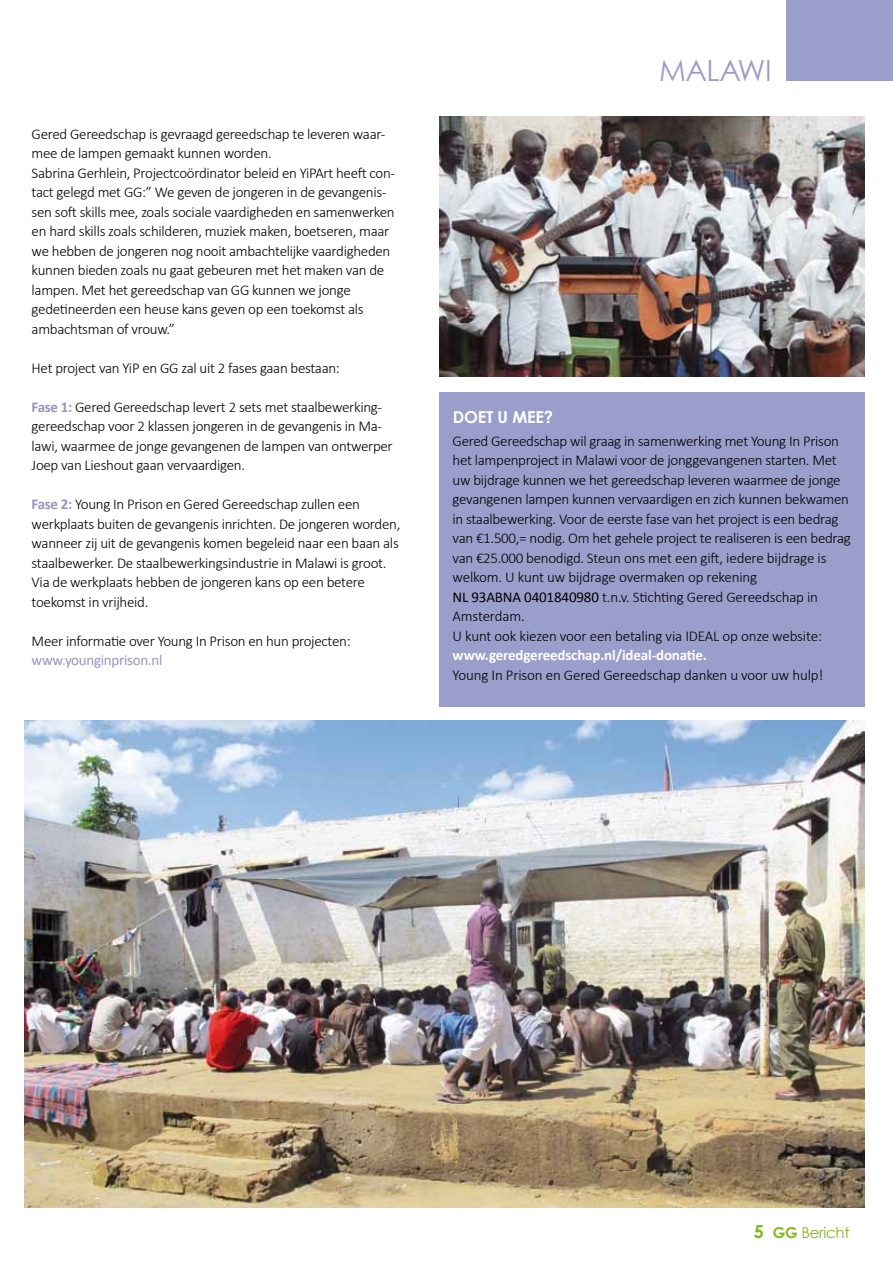
<style>
.page{position:relative;width:893px;height:1263px;background:#fff}
.page>*{position:absolute;margin:0;border:0;box-sizing:border-box;transform-origin:0 0}
.t1{font:29.25px "Century Gothic";color:#999eca}
.t2{font:700 16.5px "Century Gothic";color:#fff}
.t3{font:300 15px/19.5px "Calibri";letter-spacing:-.02em;color:#000}
.t4{font:700 15px "Calibri";letter-spacing:-.01em;color:#fff}
.t5{font:15px "Calibri";letter-spacing:-.02em;color:#9894c4}
.t6{font:15px "Century Gothic";letter-spacing:-.02em;color:#83b81a}
.s1{font-weight:700;color:#9894c4}
.s2{font-weight:400}
.s3{font-weight:700;font-size:18px}
.s4{font-weight:700}
</style>
<div class="page">
<div style="left:787px;top:0;width:106px;height:81px;background:#999eca"></div>
<img style="left:24px;top:721px;width:841px;height:487px">
<img style="left:439px;top:117px;width:426px;height:259px">
<div style="left:439px;top:392px;width:426px;height:315px;background:#999eca"></div>
<p class="t3" style="left:32px;top:123px;width:365px">Gered Gereedschap is gevraagd gereedschap te leveren waar&shy;mee de lampen gemaakt kunnen worden.<br>Sabrina Gerhlein, Projectcoördinator beleid en YiPArt heeft con&shy;tact gelegd met GG:” We geven de jongeren in de gevangenis&shy;sen soft skills mee, zoals sociale vaardigheden en samenwerken en hard skills zoals schilderen, muziek maken, boetseren, maar we hebben de jongeren nog nooit ambachtelijke vaardigheden kunnen bieden zoals nu gaat gebeuren met het maken van de lampen. Met het gereedschap van GG kunnen we jonge gedetineerden een heuse kans geven op een toekomst als ambachtsman of vrouw.”</p>
<p class="t3" style="left:32px;top:357px;width:310px">Het project van YiP en GG zal uit 2 fases gaan bestaan:</p>
<p class="t3" style="left:32px;top:396px;width:363px"><span class="s1">Fase 1:</span> Gered Gereedschap levert 2 sets met staalbewerking&shy;gereedschap voor 2 klassen jongeren in de gevangenis in Ma&shy;lawi, waarmee de jonge gevangenen de lampen van ontwerper Joep van Lieshout gaan vervaardigen.</p>
<p class="t3" style="left:32px;top:494px;width:370px"><span class="s1">Fase 2:</span> Young In Prison en Gered Gereedschap zullen een werkplaats buiten de gevangenis inrichten. De jongeren worden, wanneer zij uit de gevangenis komen begeleid naar een baan als staalbewerker. De staalbewerkingsindustrie in Malawi is groot.<br>Via de werkplaats hebben de jongeren kans op een betere toekomst in vrijheid.</p>
<p class="t3" style="left:32px;top:630px;width:321px">Meer informatie over Young In Prison en hun projecten:</p>
<p class="t5" style="left:32px;top:651px;width:132px">www.younginprison.nl</p>
<h1 class="t1" style="left:659px;top:52px;width:114px">MALAWI</h1>
<p class="t2" style="left:453px;top:406px;width:22px">DoET</p>
<p class="t2" style="left:498px;top:406px;width:57px">U MEE?</p>
<p class="t3" style="left:453px;top:430px;width:400px">Gered Gereedschap wil graag in samenwerking met Young In Prison het lampenproject in Malawi voor de jonggevangenen starten. Met uw bijdrage kunnen we het gereedschap leveren waarmee de jonge gevangenen lampen kunnen vervaardigen en zich kunnen bekwamen in staalbewerking. Voor de eerste fase van het project is een bedrag van €1.500,= nodig. Om het gehele project te realiseren is een bedrag van €25.000 benodigd. Steun ons met een gift, iedere bijdrage is welkom. U kunt uw bijdrage overmaken op rekening<br><span class="s2">NL 93ABNA 0401840980</span> t.n.v. Stichting Gered Gereedschap in Amsterdam.<br>U kunt ook kiezen voor een betaling via IDEAL op onze website:</p>
<p class="t4" style="left:453px;top:645px;width:256px">www.geredgereedschap.nl/ideal-donatie.</p>
<p class="t3" style="left:453px;top:664px;width:372px">Young In Prison en Gered Gereedschap danken u voor uw hulp!</p>
<p class="t6" style="left:754px;top:1224px;width:97px"><span class="s3">5</span> <span class="s4">GG</span> Bericht</p>
</div>
